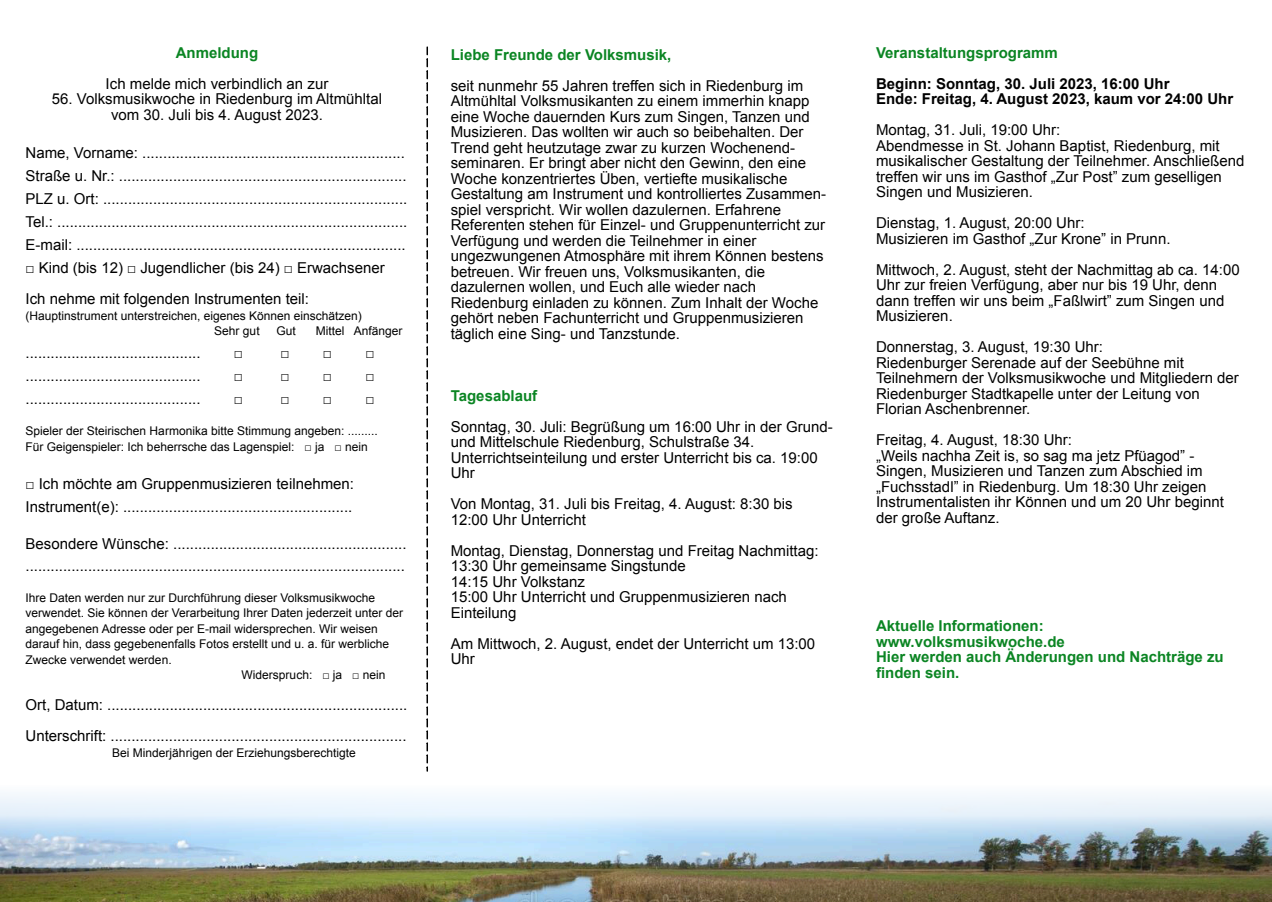
<style>
.page{position:relative;width:1272px;height:902px;background:#fff}
.page>*{position:absolute;margin:0;border:0;box-sizing:border-box;transform-origin:0 0}
.t1{font:15px/15.5px "Arial";color:#000}
.t2{font:700 15px/15.5px "Arial";color:#0b8523}
.t3{font:700 15px/15.5px "Arial";color:#000}
.t4{font:12px/15.5px "Arial";color:#000}
</style>
<div class="page">
<svg style="left:426px;top:47px;width:2px;height:724px"></svg>
<img style="left:0;top:842px;width:1271px;height:60px">
<svg style="left:0;top:793px;width:1271px;height:49px"></svg>
<p class="t2" style="left:176px;top:46px;width:84px">Anmeldung</p>
<p class="t1" style="left:106px;top:77px;width:224px">Ich melde mich verbindlich an zur</p>
<p class="t1" style="left:52px;top:93px;width:332px;text-align:center">56. Volksmusikwoche in Riedenburg im Altmühltal vom 30. Juli bis 4. August 2023.</p>
<p class="t1" style="left:26px;top:143px;width:383px;line-height:23px">Name, Vorname: ...............................................................<br>Straße u. Nr.: .....................................................................<br>PLZ u. Ort: .........................................................................<br>Tel.: ....................................................................................<br>E-mail: ...............................................................................</p>
<p class="t1" style="left:26px;top:254px;width:361px;line-height:31px">□ Kind (bis 12) □ Jugendlicher (bis 24) □ Erwachsener<br>Ich nehme mit folgenden Instrumenten teil:</p>
<p class="t4" style="left:214px;top:309px;width:149px;text-indent:-189px">(Hauptinstrument unterstreichen, eigenes Können einschätzen)<br>Sehr gut</p>
<p class="t4" style="left:276px;top:324px;width:21px">Gut</p>
<p class="t4" style="left:316px;top:324px;width:88px">Mittel Anfänger</p>
<p class="t1" style="left:26px;top:347px;width:177px">..........................................</p>
<p class="t1" style="left:234px;top:347px;width:11px">□</p>
<p class="t1" style="left:280px;top:347px;width:53px">□ □</p>
<p class="t1" style="left:365px;top:347px;width:11px">□</p>
<p class="t1" style="left:26px;top:370px;width:177px">..........................................</p>
<p class="t1" style="left:234px;top:370px;width:11px">□</p>
<p class="t1" style="left:280px;top:370px;width:53px">□ □</p>
<p class="t1" style="left:365px;top:370px;width:11px">□</p>
<p class="t1" style="left:26px;top:393px;width:177px">..........................................</p>
<p class="t1" style="left:234px;top:393px;width:11px">□</p>
<p class="t1" style="left:280px;top:393px;width:53px">□ □</p>
<p class="t1" style="left:365px;top:393px;width:11px">□</p>
<p class="t4" style="left:26px;top:424px;width:354px">Spieler der Steirischen Harmonika bitte Stimmung angeben: .........<br>Für Geigenspieler: Ich beherrsche das Lagenspiel: □ ja □ nein</p>
<p class="t1" style="left:26px;top:474px;width:330px;line-height:23px">□ Ich möchte am Gruppenmusizieren teilnehmen:<br>Instrument(e): .......................................................</p>
<p class="t1" style="left:26px;top:535px;width:382px;line-height:21.5px">Besondere Wünsche: ........................................................ ...........................................................................................</p>
<p class="t4" style="left:26px;top:591px;width:351px">Ihre Daten werden nur zur Durchführung dieser Volksmusikwoche</p>
<p class="t4" style="left:26px;top:606px;width:379px">verwendet. Sie können der Verarbeitung Ihrer Daten jederzeit unter der</p>
<p class="t4" style="left:26px;top:622px;width:354px">angegebenen Adresse oder per E-mail widersprechen. Wir weisen</p>
<p class="t4" style="left:26px;top:637px;width:365px">darauf hin, dass gegebenenfalls Fotos erstellt und u. a. für werbliche</p>
<p class="t4" style="left:26px;top:653px;width:148px">Zwecke verwendet werden.</p>
<p class="t4" style="left:242px;top:668px;width:145px">Widerspruch: □ ja □ nein</p>
<p class="t1" style="left:26px;top:691px;width:383px;line-height:31px">Ort, Datum: ........................................................................<br>Unterschrift: .......................................................................</p>
<p class="t4" style="left:112px;top:746px;width:245px">Bei Minderjährigen der Erziehungsberechtigte</p>
<p class="t2" style="left:451px;top:48px;width:222px">Liebe Freunde der Volksmusik,</p>
<p class="t1" style="left:451px;top:79px;width:377px">seit nunmehr 55 Jahren treffen sich in Riedenburg im Altmühltal Volksmusikanten zu einem immerhin knapp eine Woche dauernden Kurs zum Singen, Tanzen und Musizieren. Das wollten wir auch so beibehalten. Der Trend geht heutzutage zwar zu kurzen Wochenend&shy;seminaren. Er bringt aber nicht den Gewinn, den eine Woche konzentriertes Üben, vertiefte musikalische Gestaltung am Instrument und kontrolliertes Zusammen&shy;spiel verspricht. Wir wollen dazulernen. Erfahrene Referenten stehen für Einzel- und Gruppenunterricht zur Verfügung und werden die Teilnehmer in einer ungezwungenen Atmosphäre mit ihrem Können bestens betreuen. Wir freuen uns, Volksmusikanten, die dazulernen wollen, und Euch alle wieder nach Riedenburg einladen zu können. Zum Inhalt der Woche gehört neben Fachunterricht und Gruppenmusizieren täglich eine Sing- und Tanzstunde.</p>
<p class="t2" style="left:451px;top:389px;width:88px">Tagesablauf</p>
<p class="t1" style="left:451px;top:420px;width:383px">Sonntag, 30. Juli: Begrüßung um 16:00 Uhr in der Grund&shy;und Mittelschule Riedenburg, Schulstraße 34.<br>Unterrichtseinteilung und erster Unterricht bis ca. 19:00<br>Uhr</p>
<p class="t1" style="left:451px;top:497px;width:343px">Von Montag, 31. Juli bis Freitag, 4. August: 8:30 bis<br>12:00 Uhr Unterricht</p>
<p class="t1" style="left:451px;top:544px;width:369px">Montag, Dienstag, Donnerstag und Freitag Nachmittag:<br>13:30 Uhr gemeinsame Singstunde<br>14:15 Uhr Volkstanz<br>15:00 Uhr Unterricht und Gruppenmusizieren nach Einteilung</p>
<p class="t1" style="left:451px;top:637px;width:366px">Am Mittwoch, 2. August, endet der Unterricht um 13:00<br>Uhr</p>
<p class="t2" style="left:876px;top:46px;width:183px">Veranstaltungsprogramm</p>
<p class="t3" style="left:876px;top:77px;width:359px">Beginn: Sonntag, 30. Juli 2023, 16:00 Uhr<br>Ende: Freitag, 4. August 2023, kaum vor 24:00 Uhr</p>
<p class="t1" style="left:876px;top:124px;width:370px">Montag, 31. Juli, 19:00 Uhr:<br>Abendmesse in St. Johann Baptist, Riedenburg, mit musikalischer Gestaltung der Teilnehmer. Anschließend treffen wir uns im Gasthof „Zur Post” zum geselligen Singen und Musizieren.</p>
<p class="t1" style="left:876px;top:217px;width:296px">Dienstag, 1. August, 20:00 Uhr:<br>Musizieren im Gasthof „Zur Krone” in Prunn.</p>
<p class="t1" style="left:876px;top:263px;width:365px">Mittwoch, 2. August, steht der Nachmittag ab ca. 14:00<br>Uhr zur freien Verfügung, aber nur bis 19 Uhr, denn dann treffen wir uns beim „Faßlwirt” zum Singen und Musizieren.</p>
<p class="t1" style="left:876px;top:341px;width:364px">Donnerstag, 3. August, 19:30 Uhr:<br>Riedenburger Serenade auf der Seebühne mit Teilnehmern der Volksmusikwoche und Mitgliedern der Riedenburger Stadtkapelle unter der Leitung von Florian Aschenbrenner.</p>
<p class="t1" style="left:876px;top:434px;width:349px">Freitag, 4. August, 18:30 Uhr:<br>„Weils nachha Zeit is, so sag ma jetz Pfüagod” - Singen, Musizieren und Tanzen zum Abschied im „Fuchsstadl” in Riedenburg. Um 18:30 Uhr zeigen Instrumentalisten ihr Können und um 20 Uhr beginnt der große Auftanz.</p>
<p class="t2" style="left:876px;top:619px;width:349px">Aktuelle Informationen: www.volksmusikwoche.de<br>Hier werden auch Änderungen und Nachträge zu finden sein.</p>
</div>
